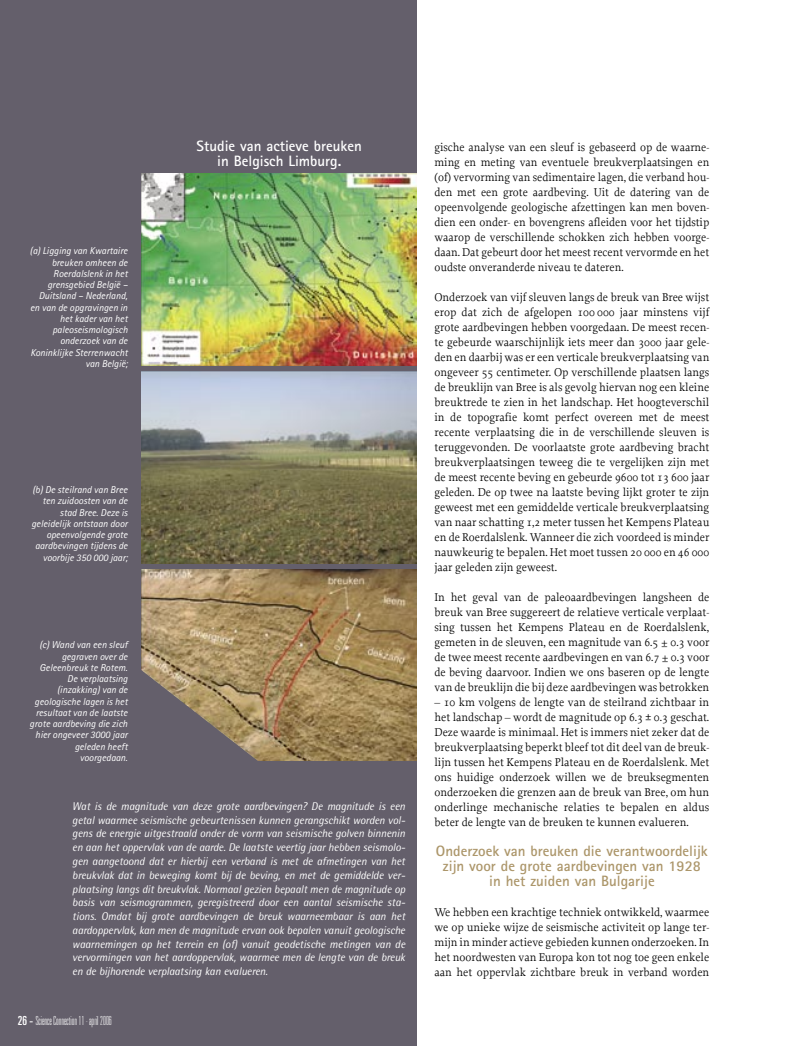
<style>
.page{position:relative;width:798px;height:1046px;background:#fff}
.page>*{position:absolute;margin:0;border:0;box-sizing:border-box;transform-origin:0 0}
.Tussentitel{font:700 15px/15px "Rotis Sans Serif";color:#ac966a;text-align:center}
.Tussentitel-2{font:700 15px/15px "Rotis Sans Serif";color:#fff;text-align:center}
.Normaal{font:100 ultra-condensed 12.5px "Univers LT Std";color:#fff;scale:1.05 1}
.Brood{font:11.88px/15px "Proforma";color:#000;text-align:justify}
.Kadertekst{font:italic 11.25px/13.8px "Rotis Semi Sans";letter-spacing:-.005em;color:#fff}
.Bijschrift{font:italic 10px/11.2px "Rotis Sans Serif";color:#fff;text-align:right}
.s1{font-weight:400}
.s2{font-family:"Rotis Sans Serif";font-weight:300}
.s3{font-family:"Quay Sans"}
</style>
<div class="page">
<div style="left:0;top:0;width:416px;height:1045px;background:#645f6b"></div>
<img style="left:142px;top:174px;width:274px;height:191px">
<img style="left:142px;top:371px;width:274px;height:192px">
<img style="left:142px;top:569px;width:274px;height:191px">
<svg style="left:141px;top:665px;width:123px;height:96px"></svg>
<p class="Bijschrift" style="left:30px;top:245px;width:99px">(a) Ligging van Kwartaire breuken omheen de<br>Roerdalslenk in het grensgebied België –<br>Duitsland – Nederland, en van de opgravingen in het kader van het paleoseismologisch onderzoek van de<br>Koninklijke Sterrenwacht van België;</p>
<p class="Bijschrift" style="left:31px;top:484px;width:98px">(b) De steilrand van Bree ten zuidoosten van de stad Bree. Deze is geleidelijk ontstaan door opeenvolgende grote aardbevingen tijdens de voorbije 350 000 jaar;</p>
<p class="Tussentitel-2" style="left:196px;top:138px;width:167px">Studie van actieve breuken in Belgisch Limburg.</p>
<p class="Bijschrift" style="left:30px;top:639px;width:99px">(c) Wand van een sleuf gegraven over de<br>Geleenbreuk te Rotem.<br>De verplaatsing (inzakking) van de geologische lagen is het resultaat van de laatste grote aardbeving die zich hier ongeveer 3000 jaar geleden heeft voorgedaan.</p>
<p class="Kadertekst" style="left:72px;top:799px;width:334px">Wat is de magnitude van deze grote aardbevingen? De magnitude is een getal waarmee seismische gebeurtenissen kunnen gerangschikt worden vol&shy;gens de energie uitgestraald onder de vorm van seismische golven binnenin en aan het oppervlak van de aarde. De laatste veertig jaar hebben seismolo&shy;gen aangetoond dat er hierbij een verband is met de afmetingen van het breukvlak dat in beweging komt bij de beving, en met de gemiddelde ver&shy;plaatsing langs dit breukvlak. Normaal gezien bepaalt men de magnitude op basis van seismogrammen, geregistreerd door een aantal seismische sta&shy;tions. Omdat bij grote aardbevingen de breuk waarneembaar is aan het aardoppervlak, kan men de magnitude ervan ook bepalen vanuit geologische waarnemingen op het terrein en (of) vanuit geodetische metingen van de vervormingen van het aardoppervlak, waarmee men de lengte van de breuk en de bijhorende verplaatsing kan evalueren.</p>
<p class="Normaal" style="left:18px;top:1013px;width:91px"><span class="s1">26 -</span> Science Connection 11 - april 2006</p>
<p class="Brood" style="left:434px;top:139px;width:276px">gische analyse van een sleuf is gebaseerd op de waarne&shy;ming en meting van eventuele breukverplaatsingen en (of) vervorming van sedimentaire lagen, die verband hou&shy;den met een grote aardbeving. Uit de datering van de opeenvolgende geologische afzettingen kan men boven&shy;dien een onder- en bovengrens afleiden voor het tijdstip waarop de verschillende schokken zich hebben voorge&shy;daan. Dat gebeurt door het meest recent vervormde en het oudste onveranderde niveau te dateren.</p>
<p class="Brood" style="left:434px;top:289px;width:276px">Onderzoek van vijf sleuven langs de breuk van Bree wijst erop dat zich de afgelopen 100 000 jaar minstens vijf grote aardbevingen hebben voorgedaan. De meest recen&shy;te gebeurde waarschijnlijk iets meer dan 3000 jaar gele&shy;den en daarbij was er een verticale breukverplaatsing van ongeveer 55 centimeter. Op verschillende plaatsen langs de breuklijn van Bree is als gevolg hiervan nog een kleine breuktrede te zien in het landschap. Het hoogteverschil in de topografie komt perfect overeen met de meest recente verplaatsing die in de verschillende sleuven is teruggevonden. De voorlaatste grote aardbeving bracht breukverplaatsingen teweeg die te vergelijken zijn met de meest recente beving en gebeurde 9600 tot 13 600 jaar geleden. De op twee na laatste beving lijkt groter te zijn geweest met een gemiddelde verticale breukverplaatsing van naar schatting 1,2 meter tussen het Kempens Plateau en de Roerdalslenk. Wanneer die zich voordeed is minder nauwkeurig te bepalen. Het moet tussen 20 000 en 46 000 jaar geleden zijn geweest.</p>
<p class="Brood" style="left:434px;top:589px;width:276px">In het geval van de paleoaardbevingen langsheen de breuk van Bree suggereert de relatieve verticale verplaat&shy;sing tussen het Kempens Plateau en de Roerdalslenk, gemeten in de sleuven, een magnitude van 6.5 <span class="s2">±</span> 0.3 voor de twee meest recente aardbevingen en van 6.7 <span class="s2">±</span> 0.3 voor de beving daarvoor. Indien we ons baseren op de lengte van de breuklijn die bij deze aardbevingen was betrokken</p>
<p class="Brood" style="left:434px;top:694px;width:276px">– 10 km volgens de lengte van de steilrand zichtbaar in het landschap – wordt de magnitude op 6.3 <span class="s3">±</span> 0.3 geschat.<br>Deze waarde is minimaal. Het is immers niet zeker dat de breukverplaatsing beperkt bleef tot dit deel van de breuk&shy;lijn tussen het Kempens Plateau en de Roerdalslenk. Met ons huidige onderzoek willen we de breuksegmenten onderzoeken die grenzen aan de breuk van Bree, om hun onderlinge mechanische relaties te bepalen en aldus beter de lengte van de breuken te kunnen evalueren.</p>
<p class="Tussentitel" style="left:436px;top:843px;width:273px">Onderzoek van breuken die verantwoordelijk zijn voor de grote aardbevingen van 1928 in het zuiden van Bulgarije</p>
<p class="Brood" style="left:434px;top:904px;width:276px">We hebben een krachtige techniek ontwikkeld, waarmee we op unieke wijze de seismische activiteit op lange ter&shy;mijn in minder actieve gebieden kunnen onderzoeken. In het noordwesten van Europa kon tot nog toe geen enkele aan het oppervlak zichtbare breuk in verband worden</p>
</div>
